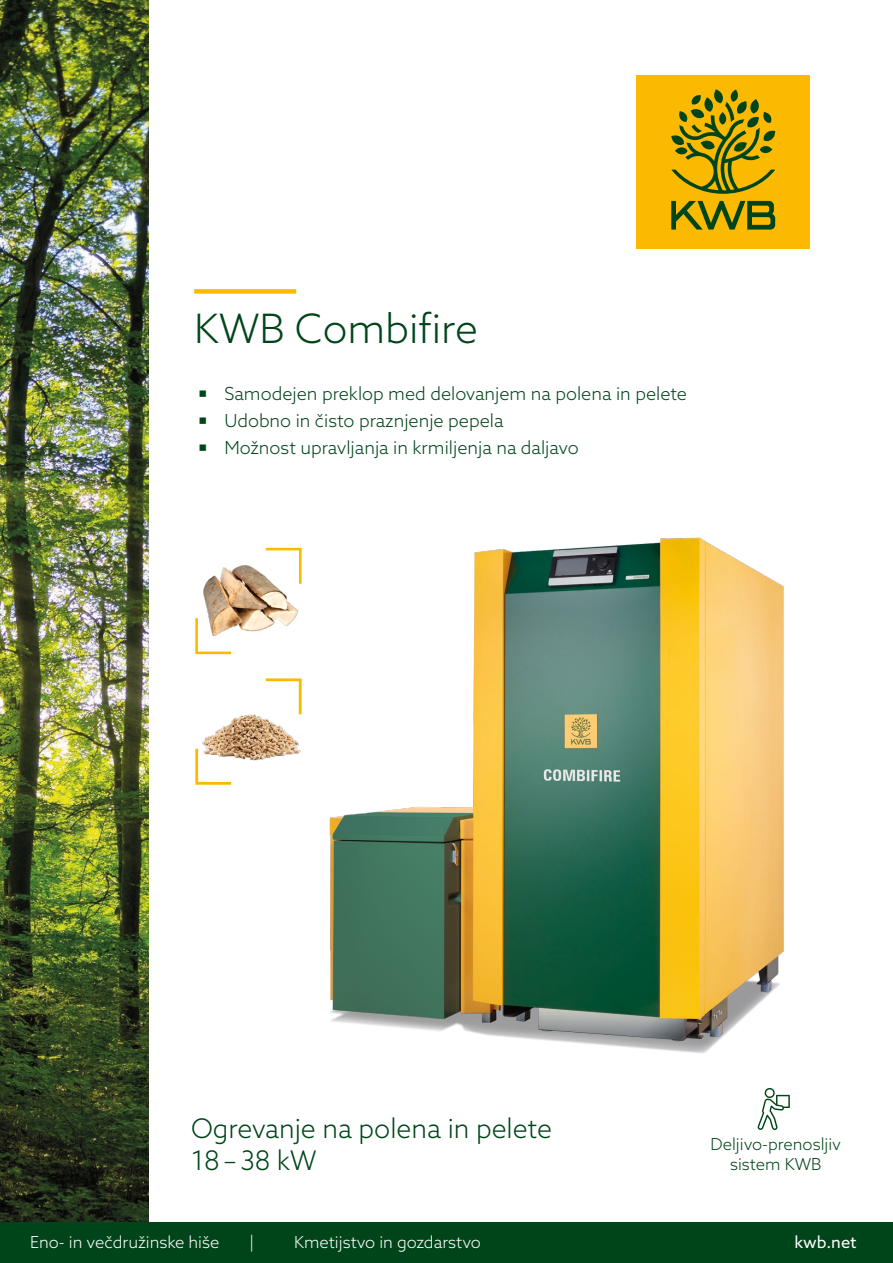
<style>
.page{position:relative;width:893px;height:1263px;background:#fff}
.page>*{position:absolute;margin:0;border:0;box-sizing:border-box;transform-origin:0 0}
.t1{font:300 40.5px "Azo Sans";color:#00451a}
.t2{font:300 27px/32.4px "Azo Sans";color:#00451a}
.t3{font:300 18px/27px "Azo Sans";color:#00451a}
.t4{font:300 16.5px "Azo Sans";color:#fff}
.t5{font:300 16.5px/19.8px "Azo Sans";color:#00451a;text-align:center}
.t6{font:16.5px "Azo Sans";color:#fff}
</style>
<div class="page">
<img style="left:329px;top:537px;width:455px;height:516px">
<img style="left:203px;top:714px;width:98px;height:47px">
<div style="left:194px;top:289px;width:102px;height:5px;background:#fbba00"></div>
<img style="left:0;top:0;width:149px;height:1222px">
<svg style="left:195px;top:746px;width:39px;height:39px"></svg>
<svg style="left:263px;top:678px;width:39px;height:39px"></svg>
<svg style="left:195px;top:618px;width:37px;height:37px"></svg>
<svg style="left:265px;top:547px;width:37px;height:37px"></svg>
<img style="left:198px;top:563px;width:102px;height:72px">
<div style="left:0;top:1222px;width:893px;height:41px;background:#00451a"></div>
<svg style="left:757px;top:1088px;width:33px;height:42px"></svg>
<div style="left:636px;top:75px;width:174px;height:174px;background:#fbba00"></div>
<svg style="left:671px;top:89px;width:105px;height:105px"></svg>
<svg style="left:671px;top:201px;width:104px;height:29px"></svg>
<h1 class="t1" style="left:194px;top:303px;width:285px">KWB Combifire</h1>
<p class="t3" style="left:224px;top:380px;width:464px">Samodejen preklop med delovanjem na polena in pelete<br>Udobno in čisto praznjenje pepela<br>Možnost upravljanja in krmiljenja na daljavo</p>
<h2 class="t2" style="left:191px;top:1111px;width:363px">Ogrevanje na polena in pelete<br>18– 38 kW</h2>
<p class="t5" style="left:711px;top:1134px;width:132px">Deljivo-prenosljiv sistem KWB</p>
<p class="t4" style="left:30px;top:1232px;width:191px">Eno- in večdružinske hiše</p>
<p class="t4" style="left:249px;top:1232px;width:7px">|</p>
<p class="t4" style="left:294px;top:1232px;width:188px">Kmetijstvo in gozdarstvo</p>
<p class="t6" style="left:794px;top:1232px;width:64px">kwb.net</p>
</div>
